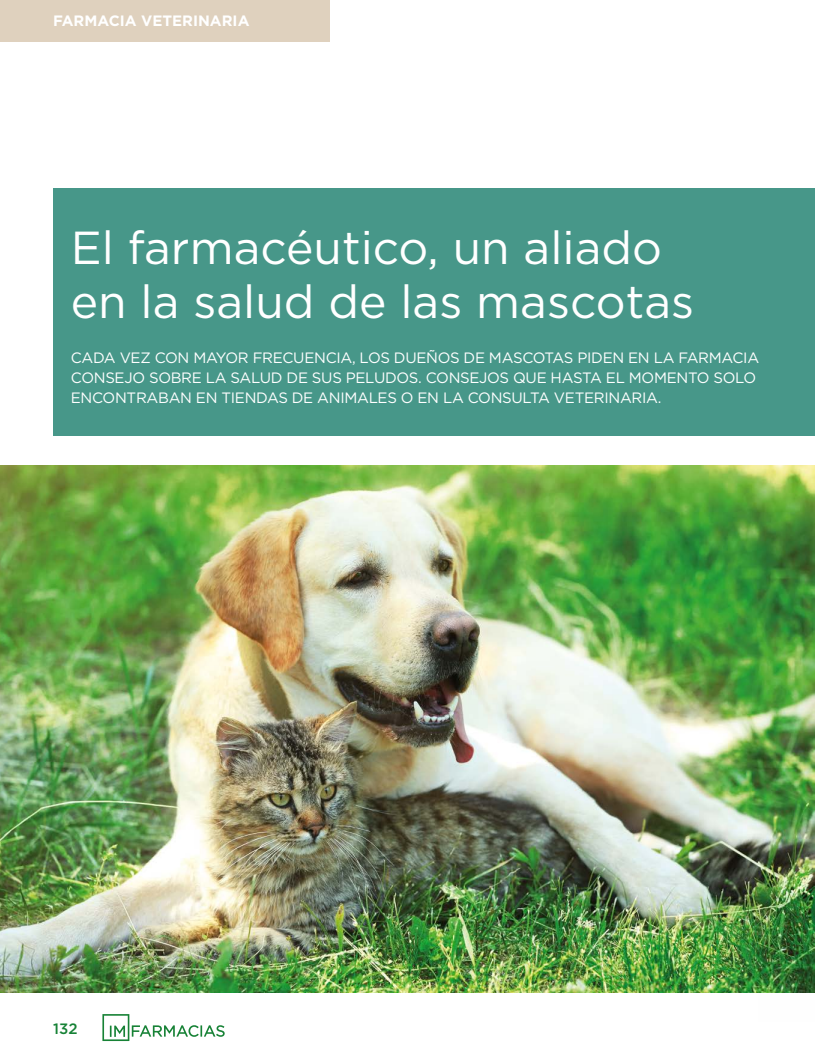
<style>
.page{position:relative;width:815px;height:1063px;background:#fff}
.page>*{position:absolute;margin:0;border:0;box-sizing:border-box;transform-origin:0 0}
.t1{font:46.25px/53.8px "Gotham";color:#fff}
.t2{font:15px/20px "Gotham";letter-spacing:-.02em;color:#fff}
.t3{font:700 15px "Gotham";color:#fff}
.t4{font:500 15px "Gotham";color:#178236}
</style>
<div class="page">
<svg style="left:102px;top:1014px;width:123px;height:27px"></svg>
<div style="left:0;top:0;width:330px;height:41px;background:#dfd1be"></div>
<div style="left:53px;top:189px;width:762px;height:247px;background:#479789"></div>
<img style="left:0;top:466px;width:815px;height:526px">
<p class="t3" style="left:53px;top:12px;width:198px">FARMACIA VETERINARIA</p>
<h1 class="t1" style="left:71px;top:220px;width:625px">El farmacéutico, un aliado en la salud de las mascotas</h1>
<p class="t2" style="left:71px;top:347px;width:690px">CADA VEZ CON MAYOR FRECUENCIA, LOS DUEÑOS DE MASCOTAS PIDEN EN LA FARMACIA<br>CONSEJO SOBRE LA SALUD DE SUS PELUDOS. CONSEJOS QUE HASTA EL MOMENTO SOLO<br>ENCONTRABAN EN TIENDAS DE ANIMALES O EN LA CONSULTA VETERINARIA.</p>
<p class="t4" style="left:53px;top:1018px;width:26px">132</p>
</div>
